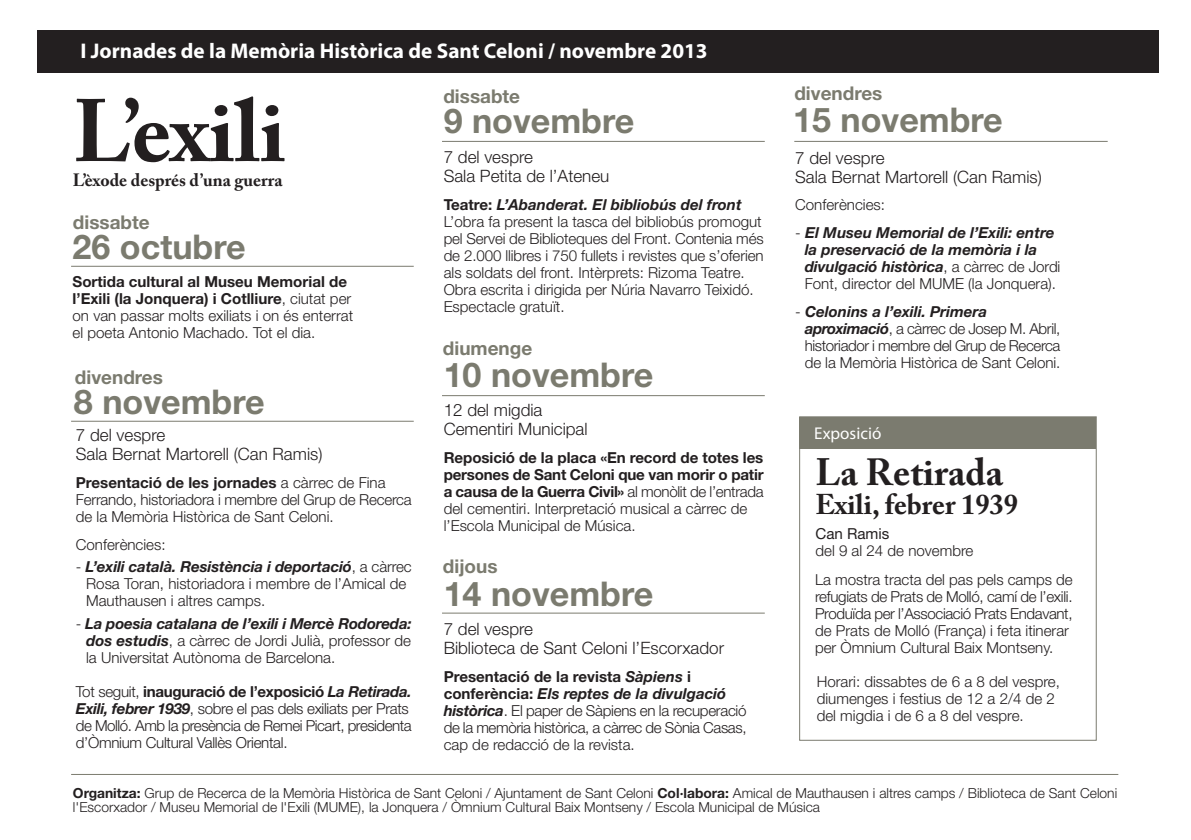
<style>
.page{position:relative;width:1191px;height:840px;background:#fff}
.page>*{position:absolute;margin:0;border:0;box-sizing:border-box;transform-origin:0 0}
.t1{font:700 87.4px "Adobe Caslon Pro";color:#231f20}
.t2{font:700 37.8px "Adobe Caslon Pro";color:#231f20}
.t3{font:700 34px "Helvetica Neue";color:#7b7b6f}
.t4{font:700 28.4px "Adobe Caslon Pro";color:#231f20}
.t5{font:700 21.2px "Myriad Pro";color:#fff}
.t6{font:700 19px "Helvetica Neue";color:#7b7b6f}
.t7{font:700 17.6px "Adobe Caslon Pro";color:#231f20}
.t8{font:300 17px/19px "Helvetica Neue";color:#231f20}
.t9{font:17px "Myriad Pro";color:#fff}
.t10{font:300 15.2px/17px "Helvetica Neue";color:#231f20}
.t11{font:300 15.2px/17px "Helvetica Neue";letter-spacing:-.02em;color:#231f20}
.t12{font:700 15.2px/17px "Helvetica Neue";letter-spacing:-.015em;color:#231f20}
.t13{font:300 15.2px/17px "Helvetica Neue";letter-spacing:-.025em;color:#231f20}
.t14{font:italic 700 15.2px/17px "Helvetica Neue";color:#231f20}
.t15{font:15.2px "Helvetica Neue";color:#231f20}
.t16{font:300 13.8px/13.8px "Helvetica Neue";color:#231f20}
.s1{font-weight:700}
.s2{font-weight:700;font-style:italic}
.s3{font-weight:300}
.s4{font-weight:300;font-style:normal}
</style>
<div class="page">
<div style="left:37px;top:30px;width:1121px;height:43px;background:#231f20"></div>
<hr style="left:71px;top:265px;width:343px;height:1px;background:#7b7b6f">
<hr style="left:71px;top:420px;width:343px;height:1px;background:#7b7b6f">
<hr style="left:442px;top:141px;width:322px;height:1px;background:#7b7b6f">
<hr style="left:442px;top:395px;width:322px;height:1px;background:#7b7b6f">
<hr style="left:442px;top:612px;width:322px;height:1px;background:#7b7b6f">
<hr style="left:794px;top:141px;width:313px;height:1px;background:#7b7b6f">
<div style="left:799px;top:416px;width:297px;height:32px;background:#7b7b6f"></div>
<div style="left:799px;top:416px;width:297px;height:324px;border:1px solid #7b7b6f"></div>
<hr style="left:71px;top:773px;width:1047px;height:1px;background:#7b7b6f">
<h3 class="t5" style="left:80px;top:43px;width:629px">I Jornades de la Memòria Històrica de Sant Celoni / novembre 2013</h3>
<h1 class="t1" style="left:73px;top:99px;width:214px">L’exili</h1>
<p class="t7" style="left:73px;top:173px;width:211px">L’èxode després d’una guerra</p>
<p class="t6" style="left:443px;top:89px;width:78px">dissabte</p>
<h3 class="t3" style="left:444px;top:109px;width:192px">9 novembre</h3>
<p class="t8" style="left:444px;top:149px;width:167px">7 del vespre<br>Sala Petita de l’Ateneu</p>
<p class="t10" style="left:444px;top:197px;width:321px"><span class="s1">Teatre:</span> <span class="s2">L’Abanderat. El bibliobús del front </span>L’obra fa present la tasca del bibliobús promogut pel Servei de Biblioteques del Front. Contenia més de 2.000 llibres i 750 fullets i revistes que s’oferien als soldats del front. Intèrprets: Rizoma Teatre.<br>Obra escrita i dirigida per Núria Navarro Teixidó.<br>Espectacle gratuït.</p>
<p class="t6" style="left:73px;top:215px;width:78px">dissabte</p>
<h3 class="t3" style="left:73px;top:235px;width:174px">26 octubre</h3>
<p class="t10" style="left:73px;top:274px;width:282px"><span class="s1">Sortida cultural al Museu Memorial de l’Exili (la Jonquera) i Cotlliure</span>, ciutat per on van passar molts exiliats i on és enterrat el poeta Antonio Machado. Tot el dia.</p>
<p class="t6" style="left:443px;top:341px;width:91px">diumenge</p>
<p class="t6" style="left:75px;top:370px;width:90px">divendres</p>
<h3 class="t3" style="left:74px;top:389px;width:192px">8 novembre</h3>
<p class="t8" style="left:76px;top:427px;width:248px">7 del vespre<br>Sala Bernat Martorell (Can Ramis)</p>
<p class="t10" style="left:76px;top:475px;width:337px"><span class="s1">Presentació de les jornades</span> a càrrec de Fina<br>Ferrando, historiadora i membre del Grup de Recerca de la Memòria Històrica de Sant Celoni.</p>
<p class="t10" style="left:76px;top:537px;width:91px">Conferències:</p>
<p class="t10" style="left:86px;top:559px;width:327px;text-indent:-10px">- <span class="s2">L’exili català. Resistència i deportació</span>, a càrrec<br>Rosa Toran, historiadora i membre de l’Amical de<br>Mauthausen i altres camps.</p>
<p class="t10" style="left:86px;top:616px;width:327px;text-align:justify;text-indent:-10px">- <span class="s2">La poesia catalana de l’exili i Mercè Rodoreda: dos estudis</span>, a càrrec de Jordi Julià, professor de la Universitat Autònoma de Barcelona.</p>
<p class="t11" style="left:76px;top:684px;width:337px">Tot seguit, <span class="s1">inauguració de l’exposició</span> <span class="s2">La Retirada.<br>Exili, febrer 1939</span>, sobre el pas dels exiliats per Prats de Molló. Amb la presència de Remei Picart, presidenta d’Òmnium Cultural Vallès Oriental.</p>
<h3 class="t3" style="left:444px;top:363px;width:211px">10 novembre</h3>
<p class="t8" style="left:444px;top:402px;width:145px">12 del migdia<br>Cementiri Municipal</p>
<p class="t12" style="left:444px;top:450px;width:321px">Reposició de la placa «En record de totes les persones de Sant Celoni que van morir o patir a causa de la Guerra Civil» <span class="s3">al monòlit de l’entrada del cementiri. Interpretació musical a càrrec de l’Escola Municipal de Música.</span></p>
<p class="t6" style="left:443px;top:559px;width:56px">dijous</p>
<h3 class="t3" style="left:444px;top:581px;width:211px">14 novembre</h3>
<p class="t8" style="left:444px;top:620px;width:282px">7 del vespre<br>Biblioteca de Sant Celoni l’Escorxador</p>
<p class="t11" style="left:444px;top:668px;width:304px"><span class="s1">Presentació de la revista</span> <span class="s2">Sàpiens</span> <span class="s1">i conferència:</span> <span class="s2">Els reptes de la divulgació històrica</span>. El paper de Sàpiens en la recuperació de la memòria històrica, a càrrec de Sònia Casas, cap de redacció de la revista.</p>
<p class="t6" style="left:794px;top:87px;width:90px">divendres</p>
<h3 class="t3" style="left:793px;top:107px;width:211px">15 novembre</h3>
<p class="t8" style="left:795px;top:150px;width:248px">7 del vespre<br>Sala Bernat Martorell (Can Ramis)</p>
<p class="t10" style="left:795px;top:198px;width:91px">Conferències:</p>
<p class="t14" style="left:804px;top:225px;width:257px;text-indent:-9px"><span class="s4">-</span> El Museu Memorial de l’Exili: entre la preservació de la memòria i la divulgació històrica<span class="s4">, a càrrec de Jordi Font, director del MUME (la Jonquera).</span></p>
<p class="t13" style="left:804px;top:304px;width:257px;text-indent:-9px">- <span class="s2">Celonins a l’exili. Primera aproximació</span>, a càrrec de Josep M. Abril, historiador i membre del Grup de Recerca de la Memòria Històrica de Sant Celoni.</p>
<p class="t9" style="left:814px;top:426px;width:69px">Exposició</p>
<h2 class="t2" style="left:815px;top:458px;width:189px">La Retirada</h2>
<h3 class="t4" style="left:815px;top:493px;width:204px">Exili, febrer 1939</h3>
<p class="t15" style="left:815px;top:527px;width:76px">Can Ramis</p>
<p class="t10" style="left:815px;top:537px;width:259px;line-height:29.2px">del 9 al 24 de novembre<br>La mostra tracta del pas pels camps de</p>
<p class="t11" style="left:815px;top:589px;width:259px">refugiats de Prats de Molló, camí de l’exili.<br>Produïda per l’Associació Prats Endavant, de Prats de Molló (França) i feta itinerar per Òmnium Cultural Baix Montseny.</p>
<p class="t10" style="left:816px;top:673px;width:245px">Horari: dissabtes de 6 a 8 del vespre, diumenges i festius de 12 a 2/4 de 2 del migdia i de 6 a 8 del vespre.</p>
<p class="t16" style="left:73px;top:787px;width:1045px"><span class="s1">Organitza:</span> Grup de Recerca de la Memòria Històrica de Sant Celoni / Ajuntament de Sant Celoni <span class="s1">Col·labora:</span> Amical de Mauthausen i altres camps / Biblioteca de Sant Celoni l'Escorxador / Museu Memorial de l'Exili (MUME), la Jonquera / Òmnium Cultural Baix Montseny / Escola Municipal de Música</p>
</div>
